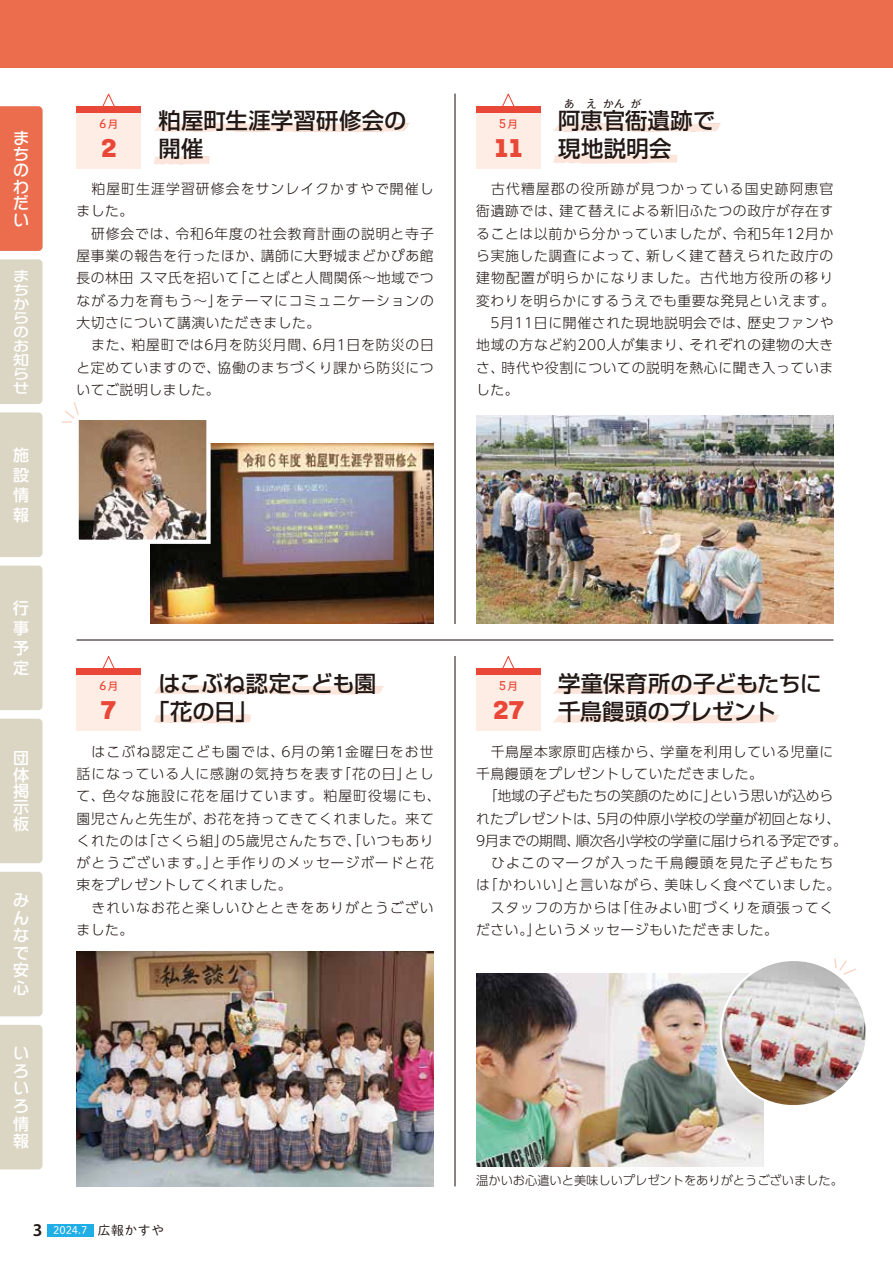
<style>
.page{position:relative;width:893px;height:1263px;background:#fff}
.page>*{position:absolute;margin:0;border:0;box-sizing:border-box;transform-origin:0 0}
.t1{font:700 29.7px "Tarzana Wide OT";color:#e94738}
.t2{font:500 22.35px/27.6px "Shin Go Pro";color:#221815}
.t3{font:500 22.35px/27.6px "Shin Go Pro";letter-spacing:-.03em;color:#221815}
.t4{font:600 18px "Myriad Pro";color:#221815}
.t5{font:500 15.9px/20px "UD Shin Go NT Pro";color:#fff;text-align:justify}
.t6{font:500 15.9px/17.5px "Typelabo N Std";color:#fff;text-align:justify}
.t7{font:300 13.8px/22.4px "UD Shin Go Pro";letter-spacing:.045em;color:#221815}
.t8{font:300 13.8px/22.4px "UD Shin Go Pro";letter-spacing:.08em;color:#221815;text-align:right}
.t9{font:300 13.8px "UD Shin Go Pro";letter-spacing:.085em;color:#221815}
.t10{font:300 13.8px/22.4px "UD Shin Go Pro";letter-spacing:.07em;color:#221815}
.t11{font:300 13.8px/22.4px "UD Shin Go Pro";letter-spacing:-.02em;color:#221815}
.t12{font:300 13.8px/22.4px "UD Shin Go Pro";letter-spacing:-.005em;color:#221815}
.t13{font:300 13.8px "UD Shin Go Pro";letter-spacing:.065em;color:#221815}
.t14{font:300 13.8px "UD Shin Go Pro";letter-spacing:-.01em;color:#221815}
.t15{font:500 13.5px/14px "Typelabo N Std";color:#fff;text-align:justify;scale:1.18 1}
.t16{font:500 13.5px "UD Shin Go NT Pro";color:#fff;scale:1.18 1}
.t17{font:12.75px "DNP Shuei M Go Std L";letter-spacing:.05em;color:#221815}
.t18{font:300 12.15px "UD Shin Go Pro";color:#221815}
.t19{font:500 11.1px "Shin Go Pro";color:#221815}
.t20{font:500 10.65px "Source Han Sans JP";color:#e94738}
.t21{font:10.65px "DNP Shuei M Go Std L";color:#fff}
.s1{font-family:"Tarzana Wide OT";font-weight:400;font-size:14.85px}
</style>
<div class="page">
<hr style="left:77px;top:639px;width:756px;height:1px;background:#221815">
<hr style="left:454px;top:94px;width:1px;height:530px;background:#221815">
<hr style="left:454px;top:656px;width:1px;height:530px;background:#221815">
<div style="left:476px;top:106px;width:64px;height:63px;background:#fdede4"></div>
<div style="left:476px;top:106px;width:64px;height:7px;background:#e94738"></div>
<svg style="left:502px;top:93px;width:13px;height:13px"></svg>
<svg style="left:554px;top:155px;width:123px;height:8px"></svg>
<svg style="left:554px;top:124px;width:166px;height:7px"></svg>
<div style="left:476px;top:669px;width:64px;height:62px;background:#fdede4"></div>
<div style="left:476px;top:669px;width:64px;height:6px;background:#e94738"></div>
<svg style="left:501px;top:656px;width:14px;height:13px"></svg>
<svg style="left:554px;top:686px;width:210px;height:8px;background:#fbe7dc"></svg>
<svg style="left:554px;top:715px;width:225px;height:8px;background:#fce7dc"></svg>
<div style="left:77px;top:106px;width:64px;height:63px;background:#fdede4"></div>
<div style="left:77px;top:106px;width:64px;height:7px;background:#e94738"></div>
<svg style="left:102px;top:93px;width:13px;height:13px"></svg>
<svg style="left:154px;top:156px;width:55px;height:8px"></svg>
<div style="left:154px;top:124px;width:255px;height:7px;background:#fce6db"></div>
<div style="left:77px;top:669px;width:64px;height:62px;background:#fdede4"></div>
<div style="left:77px;top:669px;width:64px;height:6px;background:#e94738"></div>
<svg style="left:102px;top:656px;width:14px;height:13px"></svg>
<svg style="left:154px;top:686px;width:230px;height:8px;background:#fce7dc"></svg>
<svg style="left:154px;top:715px;width:97px;height:8px"></svg>
<img style="left:476px;top:416px;width:357px;height:208px">
<img style="left:476px;top:974px;width:288px;height:192px">
<img style="left:151px;top:443px;width:283px;height:181px">
<img style="left:77px;top:951px;width:357px;height:235px">
<img style="left:721px;top:962px;width:144px;height:143px">
<svg style="left:834px;top:958px;width:22px;height:17px"></svg>
<svg style="left:61px;top:402px;width:18px;height:21px"></svg>
<img style="left:80px;top:421px;width:126px;height:118px">
<div style="left:75px;top:416px;width:136px;height:128px;border:4px solid #fff"></div>
<div style="left:0;top:259px;width:43px;height:145px;background:#dbd6c4"></div>
<div style="left:0;top:412px;width:43px;height:145px;background:#dbd6c4"></div>
<div style="left:0;top:566px;width:43px;height:144px;background:#dbd6c4"></div>
<div style="left:0;top:719px;width:43px;height:144px;background:#dbd6c4"></div>
<div style="left:0;top:872px;width:43px;height:144px;background:#dbd6c4"></div>
<div style="left:0;top:1025px;width:43px;height:144px;background:#dbd6c4"></div>
<div style="left:0;top:106px;width:43px;height:145px;background:#ec6d4e"></div>
<div style="left:0;top:0;width:893px;height:68px;background:#ec6d4e"></div>
<div style="left:47px;top:1224px;width:47px;height:12px;background:#20aee6"></div>
<p class="t6" style="left:13px;top:128px;width:17px;line-height:16.4px">まちのわだい</p>
<p class="t15" style="left:13px;top:267px;width:15px">まちからのお</p>
<p class="t16" style="left:13px;top:349px;width:14px">知</p>
<p class="t15" style="left:13px;top:365px;width:15px">らせ</p>
<p class="t5" style="left:13px;top:444px;width:17px">施設情報</p>
<p class="t20" style="left:99px;top:118px;width:21px">月<span class="s1">6</span></p>
<h1 class="t1" style="left:100px;top:128px;width:19px">2</h1>
<h2 class="t2" style="left:158px;top:105px;width:250px">粕屋町生涯学習研修会の開催</h2>
<p class="t8" style="left:77px;top:177px;width:359px">　粕屋町生涯学習研修会をサンレイクかすやで開催し</p>
<p class="t7" style="left:77px;top:199px;width:58px">ました。</p>
<p class="t13" style="left:176px;top:222px;width:260px">令和6年度の社会教育計画の説明と寺子</p>
<p class="t7" style="left:77px;top:222px;width:103px">　研修会では、</p>
<p class="t7" style="left:261px;top:244px;width:174px">講師に大野城まどかぴあ館</p>
<p class="t7" style="left:233px;top:244px;width:202px;text-indent:-157px">屋事業の報告を行ったほか、<br>「ことばと人間関係〜地域でつ</p>
<p class="t7" style="left:216px;top:266px;width:220px;text-indent:-139px">長の林田スマ氏を招いて<br>をテーマにコミュニケーションの</p>
<p class="t7" style="left:77px;top:289px;width:147px">ながる力を育もう〜」</p>
<p class="t7" style="left:77px;top:311px;width:245px">大切さについて講演いただきました。</p>
<p class="t7" style="left:131px;top:333px;width:186px">粕屋町では6月を防災月間、</p>
<p class="t7" style="left:313px;top:333px;width:122px">6月1日を防災の日</p>
<p class="t7" style="left:77px;top:333px;width:59px">　また、</p>
<p class="t7" style="left:218px;top:356px;width:218px">協働のまちづくり課から防災につ</p>
<p class="t7" style="left:77px;top:356px;width:145px">と定めていますので、いてご説明しました。</p>
<p class="t5" style="left:13px;top:597px;width:17px">行事予定</p>
<p class="t5" style="left:13px;top:749px;width:17px;line-height:16.4px">団体掲示板</p>
<p class="t6" style="left:13px;top:890px;width:17px">みんなで</p>
<p class="t5" style="left:13px;top:961px;width:17px;line-height:17.5px">安心</p>
<p class="t6" style="left:13px;top:1043px;width:17px">いろいろ</p>
<p class="t5" style="left:13px;top:1114px;width:17px;line-height:17.5px">情報</p>
<p class="t20" style="left:99px;top:680px;width:21px">月<span class="s1">6</span></p>
<h1 class="t1" style="left:101px;top:690px;width:17px">7</h1>
<h2 class="t3" style="left:147px;top:667px;width:231px;text-indent:11px">はこぶね認定こども園「花の日「</h2>
<p class="t9" style="left:77px;top:740px;width:209px">　はこぶね認定こども園では、</p>
<p class="t9" style="left:281px;top:740px;width:154px">6月の第1金曜日をお世</p>
<p class="t7" style="left:337px;top:762px;width:75px">「花の日」</p>
<p class="t10" style="left:102px;top:762px;width:340px;text-indent:-26px">話になっている人に感謝の気持ちを表す<br>色々な施設に花を届けています。粕屋町役場にも、</p>
<p class="t7" style="left:405px;top:762px;width:30px">とし</p>
<p class="t7" style="left:77px;top:784px;width:30px">て、</p>
<p class="t7" style="left:142px;top:806px;width:293px;text-indent:-65px">園児さんと先生が、<br>「さくら組の」 5歳児さんたちで、「いつもあり</p>
<p class="t7" style="left:203px;top:806px;width:232px">お花を持ってきてくれました。来て</p>
<p class="t7" style="left:77px;top:829px;width:73px">くれたのは</p>
<p class="t9" style="left:212px;top:852px;width:224px">と手作りのメッセージボードと花</p>
<p class="t8" style="left:77px;top:851px;width:359px;text-align:left">がとうございます。」<br>束をプレゼントしてくれました。<br>　きれいなお花と楽しいひとときをありがとうございました。</p>
<h3 class="t4" style="left:33px;top:1218px;width:11px">3</h3>
<p class="t21" style="left:53px;top:1222px;width:36px">2024.7</p>
<p class="t17" style="left:98px;top:1221px;width:68px">広報かすや</p>
<p class="t20" style="left:499px;top:118px;width:21px">月<span class="s1">5</span></p>
<h1 class="t1" style="left:493px;top:128px;width:32px">11</h1>
<p class="t19" style="left:564px;top:95px;width:13px">あ</p>
<p class="t19" style="left:586px;top:95px;width:13px">え</p>
<p class="t19" style="left:603px;top:95px;width:24px">かん</p>
<p class="t19" style="left:631px;top:95px;width:13px">が</p>
<h2 class="t2" style="left:558px;top:132px;width:115px">現地説明会</h2>
<h2 class="t2" style="left:558px;top:105px;width:159px">阿恵官衙遺跡で</h2>
<p class="t8" style="left:476px;top:177px;width:359px">　古代糟屋郡の役所跡が見つかっている国史跡阿恵官建て替えによる新旧ふたつの政庁が存在す</p>
<p class="t7" style="left:476px;top:199px;width:88px">衙遺跡では、</p>
<p class="t7" style="left:646px;top:222px;width:189px;text-indent:-170px">ることは以前から分かっていましたが、<br>新しく建て替えられた政庁の</p>
<p class="t7" style="left:733px;top:222px;width:102px">令和5年12月か</p>
<p class="t7" style="left:476px;top:244px;width:174px">ら実施した調査によって、</p>
<p class="t8" style="left:476px;top:266px;width:359px">建物配置が明らかになりました。古代地方役所の移り</p>
<p class="t7" style="left:476px;top:289px;width:360px">変わりを明らかにするうえでも重要な発見といえます。</p>
<p class="t7" style="left:747px;top:311px;width:88px">歴史ファンや</p>
<p class="t7" style="left:689px;top:311px;width:145px;text-indent:-213px">　5月11日に開催された現地説明会では、<br>それぞれの建物の大き</p>
<p class="t7" style="left:502px;top:333px;width:333px;text-indent:-25px">地域の方など約200人が集まり、<br>時代や役割についての説明を熱心に聞き入っていま</p>
<p class="t7" style="left:476px;top:356px;width:44px">さ、した。</p>
<p class="t20" style="left:499px;top:680px;width:21px">月<span class="s1">5</span></p>
<h1 class="t1" style="left:492px;top:690px;width:34px">27</h1>
<h2 class="t2" style="left:558px;top:667px;width:265px">学童保育所の子どもたちに千鳥饅頭のプレゼント</h2>
<p class="t7" style="left:661px;top:740px;width:174px">学童を利用している児童に</p>
<p class="t7" style="left:476px;top:740px;width:189px">　千鳥屋本家原町店様から、</p>
<p class="t7" style="left:476px;top:762px;width:288px">千鳥饅頭をプレゼントしていただきました。</p>
<p class="t14" style="left:710px;top:785px;width:125px">という思いが込めら</p>
<p class="t12" style="left:597px;top:784px;width:245px;text-indent:-120px">　「地域の子どもたちの笑顔のために」<br>5月の仲原小学校の学童が初回となり、</p>
<p class="t11" style="left:576px;top:806px;width:273px;text-indent:-100px">れたプレゼントは、<br>順次各小学校の学童に届けられる予定です。</p>
<p class="t11" style="left:476px;top:829px;width:105px">9月までの期間、</p>
<p class="t9" style="left:476px;top:852px;width:359px">　ひよこのマークが入った千鳥饅頭を見た子どもたち</p>
<p class="t13" style="left:665px;top:874px;width:177px">美味しく食べていました。</p>
<p class="t7" style="left:565px;top:873px;width:103px">と言いながら、</p>
<p class="t7" style="left:476px;top:873px;width:97px">「は かわいい」</p>
<p class="t7" style="left:615px;top:896px;width:220px">「住みよい町づくりを頑張ってく</p>
<p class="t7" style="left:534px;top:896px;width:245px;text-indent:-58px">　スタッフの方からは<br>というメッセージもいただきました。</p>
<p class="t7" style="left:476px;top:918px;width:66px">ださい。」</p>
<p class="t18" style="left:476px;top:1170px;width:368px">温かいお心遣いと美味しいプレゼントをありがとうございました。</p>
</div>
